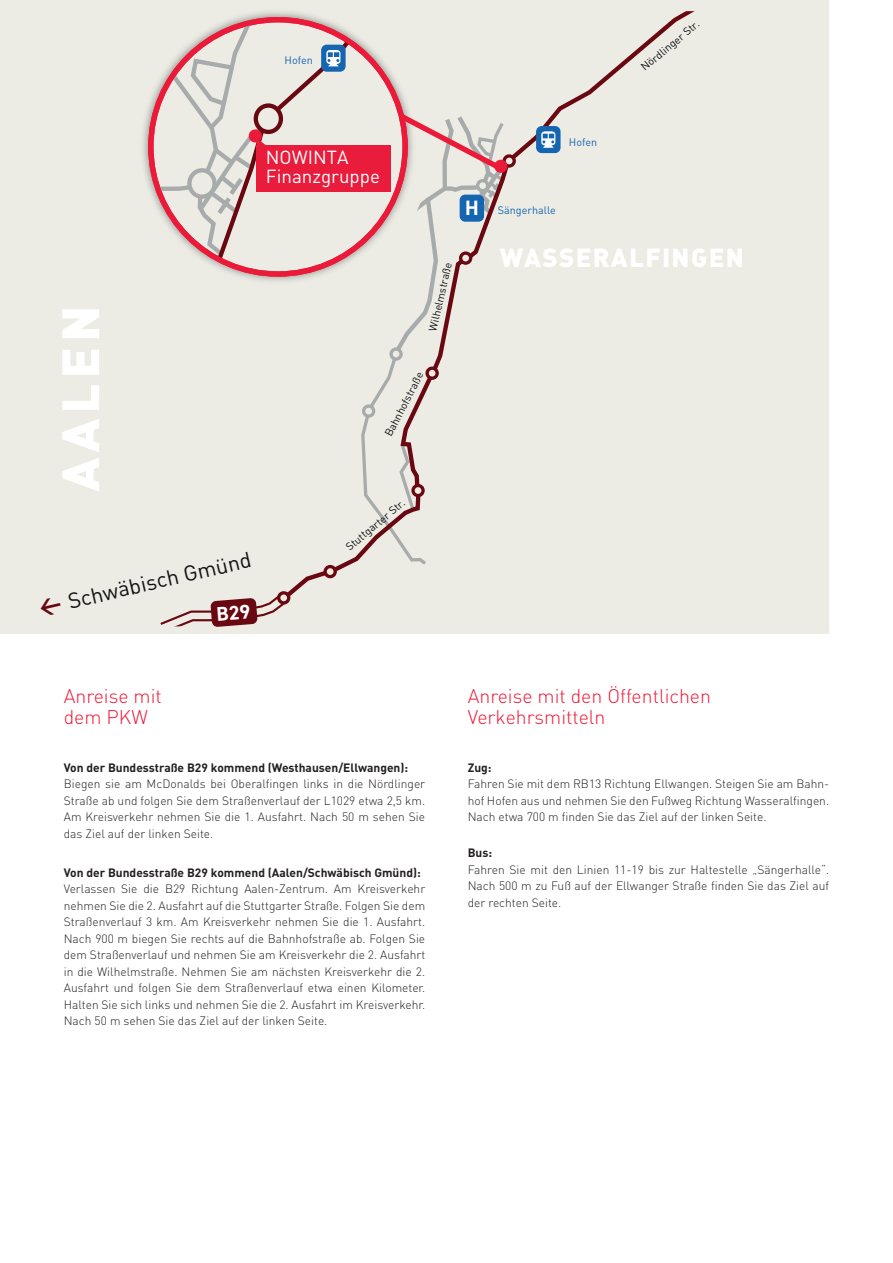
<style>
.page{position:relative;width:893px;height:1263px;background:#fff}
.page>*{position:absolute;margin:0;border:0;box-sizing:border-box;transform-origin:0 0}
.t1{font:51.75px "DIN Black Alternate";letter-spacing:.1em;color:#fff}
.t2{font:25.95px "DIN Black Alternate";letter-spacing:.05em;color:#fff}
.t3{font:21.6px "DIN Pro";color:#111315}
.t4{font:300 19.5px/21px "DIN Pro";color:#ed1a3a}
.t5{font:18.75px/18.8px "DIN Pro";color:#fff}
.t6{font:300 12px/16.5px "DIN Pro";color:#231f20;text-align:justify}
.t7{font:700 12px "DIN Pro";color:#231f20}
.t8{font:10.8px "DIN Pro";color:#111315}
.t9{font:10.8px "DIN Pro";color:#1565b1}
.s1{font-weight:700;color:#690811}
.s2{font-family:"DIN2014";font-weight:700;font-size:20.85px;color:#fff}
</style>
<div class="page">
<div style="left:0;top:0;width:829px;height:633px;background:#ecece5"></div>
<div style="left:125px;top:0;width:28px;height:300px;background:#ecece5"></div>
<img style="left:136px;top:5px;width:17px;height:284px">
<svg style="left:153px;top:0;width:607px;height:633px;background:#e7e0db"></svg>
<p class="t9" style="left:285px;top:53px;width:30px">Hofen</p>
<p class="t8" style="left:638px;top:63px;width:74px;rotate:-40deg">Nördlinger Str.</p>
<h1 class="t1" style="left:46px;top:491px;width:187px;rotate:-90deg">AALEN</h1>
<h3 class="t3" style="left:36px;top:593px;width:218px;rotate:-13deg"><span class="s1">←</span> Schwäbisch Gmünd</h3>
<h3 class="t5" style="left:266px;top:147px;width:116px">NOWINTA<br>Finanzgruppe</h3>
<p class="t9" style="left:569px;top:134px;width:30px">Hofen</p>
<p class="t8" style="left:425px;top:330px;width:72px;rotate:-77deg">Wilhelmstraße</p>
<p class="t9" style="left:465px;top:203px;width:92px"><span class="s2">H</span> Sängerhalle</p>
<h2 class="t2" style="left:500px;top:241px;width:245px">WASSERALFINGEN</h2>
<p class="t8" style="left:381px;top:432px;width:73px;rotate:-63deg">Bahnhofstraße</p>
<p class="t8" style="left:343px;top:542px;width:75px;rotate:-40deg">Stuttgarter Str.</p>
<h3 class="t4" style="left:64px;top:685px;width:100px">Anreise mit dem PKW</h3>
<p class="t7" style="left:64px;top:759px;width:346px">Von der Bundesstraße B29 kommend (Westhausen/Ellwangen):</p>
<p class="t6" style="left:64px;top:775px;width:363px">Biegen sie am McDonalds bei Oberalfingen links in die Nördlinger Straße ab und folgen Sie dem Straßenverlauf der L1029 etwa 2,5 km.<br>Am Kreisverkehr nehmen Sie die 1. Ausfahrt. Nach 50 m sehen Sie das Ziel auf der linken Seite.</p>
<p class="t7" style="left:64px;top:864px;width:359px">Von der Bundesstraße B29 kommend (Aalen/Schwäbisch Gmünd):</p>
<p class="t6" style="left:64px;top:880px;width:363px">Verlassen Sie die B29 Richtung Aalen-Zentrum. Am Kreisverkehr nehmen Sie die 2. Ausfahrt auf die Stuttgarter Straße. Folgen Sie dem Straßenverlauf 3 km. Am Kreisverkehr nehmen Sie die 1. Ausfahrt.<br>Nach 900 m biegen Sie rechts auf die Bahnhofstraße ab. Folgen Sie dem Straßenverlauf und nehmen Sie am Kreisverkehr die 2. Ausfahrt in die Wilhelmstraße. Nehmen Sie am nächsten Kreisverkehr die 2.<br>Ausfahrt und folgen Sie dem Straßenverlauf etwa einen Kilometer.<br>Halten Sie sich links und nehmen Sie die 2. Ausfahrt im Kreisverkehr.<br>Nach 50 m sehen Sie das Ziel auf der linken Seite.</p>
<h3 class="t4" style="left:468px;top:685px;width:245px">Anreise mit den Öffentlichen<br>Verkehrsmitteln</h3>
<p class="t7" style="left:468px;top:759px;width:25px">Zug:</p>
<p class="t6" style="left:468px;top:775px;width:363px">Fahren Sie mit dem RB13 Richtung Ellwangen. Steigen Sie am Bahn&shy;hof Hofen aus und nehmen Sie den Fußweg Richtung Wasseralfingen.<br>Nach etwa 700 m finden Sie das Ziel auf der linken Seite.</p>
<p class="t7" style="left:468px;top:845px;width:26px">Bus:</p>
<p class="t6" style="left:468px;top:861px;width:363px">Fahren Sie mit den Linien 11-19 bis zur Haltestelle „Sängerhalle“.<br>Nach 500 m zu Fuß auf der Ellwanger Straße finden Sie das Ziel auf der rechten Seite.</p>
</div>
